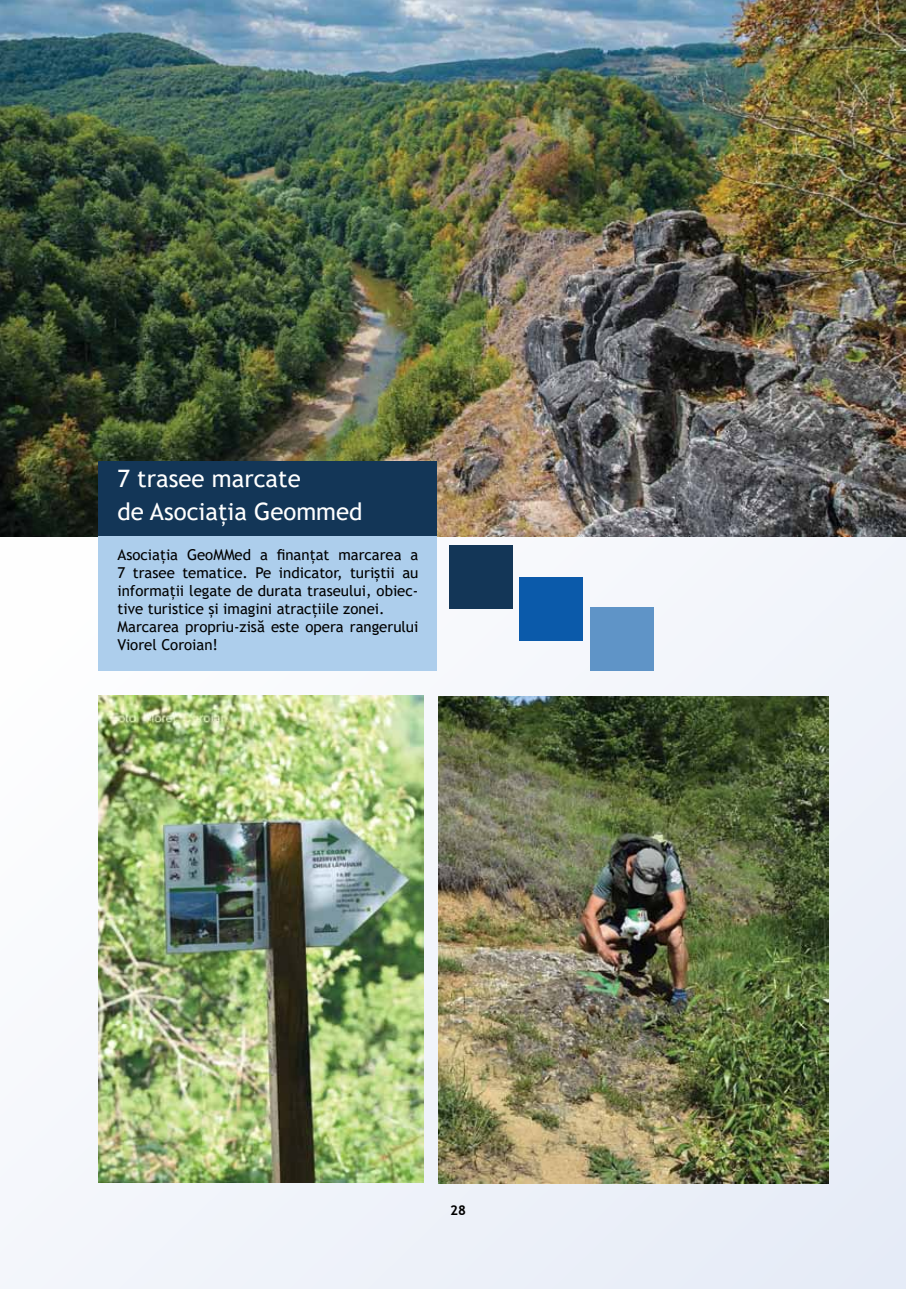
<style>
.page{position:relative;width:906px;height:1289px;background:#fff}
.page>*{position:absolute;margin:0;border:0;box-sizing:border-box;transform-origin:0 0}
.t1{font:24px/33px "Trebuchet MS";color:#fff}
.t2{font:15px/18px "Trebuchet MS";color:#000}
.t3{font:700 13.5px "Trebuchet MS";color:#000}
</style>
<div class="page">
<div style="left:0;top:0;width:906px;height:1288px;background:#f2f5fb"></div>
<img style="left:0;top:0;width:906px;height:536px">
<div style="left:99px;top:461px;width:338px;height:75px;background:#133657"></div>
<div style="left:99px;top:536px;width:338px;height:135px;background:#adceec"></div>
<div style="left:449px;top:545px;width:63px;height:63px;background:#133657"></div>
<div style="left:519px;top:577px;width:64px;height:64px;background:#0b5aaa"></div>
<div style="left:590px;top:607px;width:64px;height:64px;background:#5f94c7"></div>
<img style="left:438px;top:696px;width:390px;height:487px">
<img style="left:99px;top:695px;width:324px;height:487px">
<h1 class="t1" style="left:117px;top:461px;width:247px">7 trasee marcate<br>de Asociația Geommed</h1>
<p class="t2" style="left:117px;top:545px;width:302px">Asociația GeoMMed a finanțat marcarea a 7 trasee tematice. Pe indicator, turiștii au informații legate de durata traseului, obiec&shy;tive turistice și imagini atracțiile zonei.<br>Marcarea propriu-zisă este opera rangerului Viorel Coroian!</p>
<p class="t3" style="left:450px;top:1201px;width:17px">28</p>
</div>
